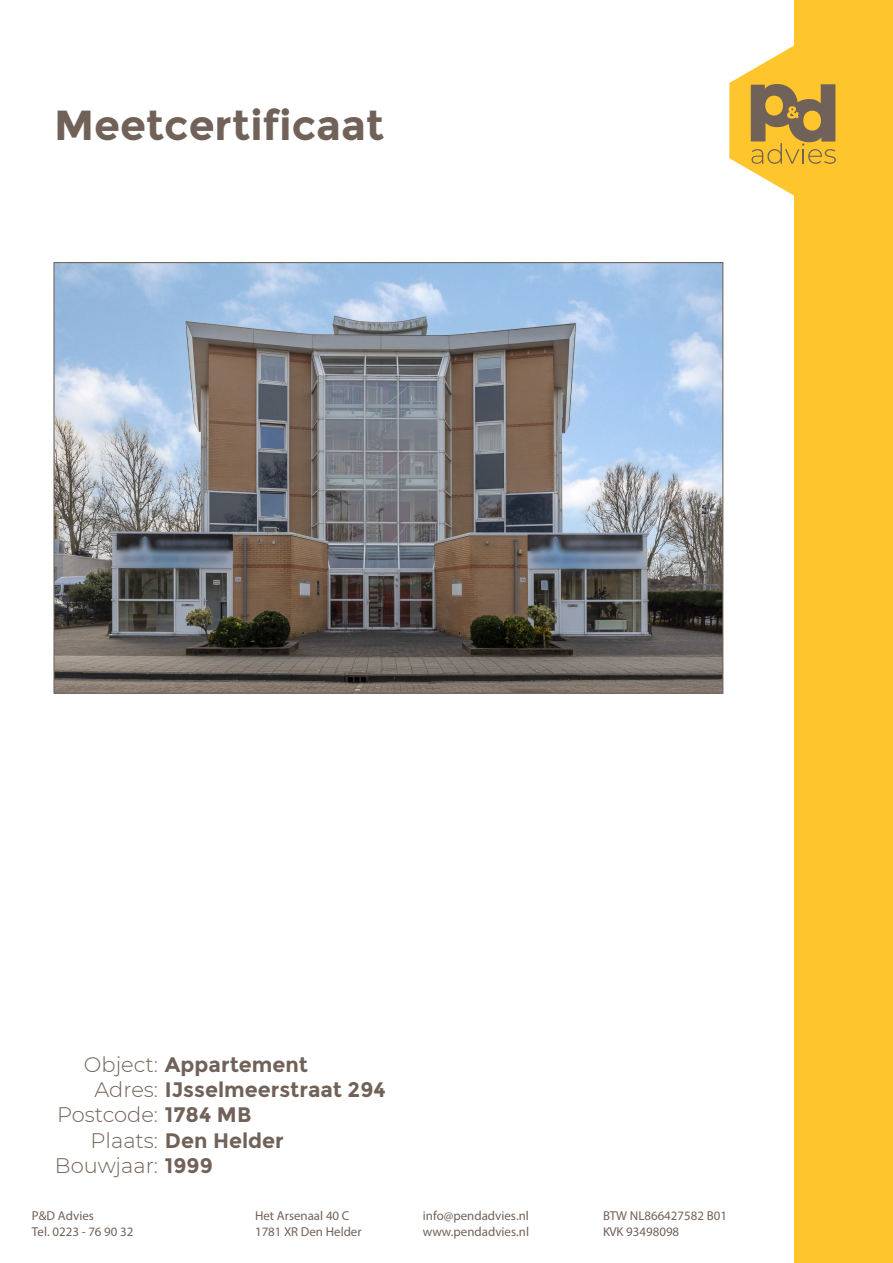
<style>
.page{position:relative;width:893px;height:1263px;background:#fff}
.page>*{position:absolute;margin:0;border:0;box-sizing:border-box;transform-origin:0 0}
.t1{font:700 42px "Montserrat";color:#716259}
.t2{font:700 21px "Montserrat";color:#716259}
.t3{font:300 21px "Montserrat";color:#716259}
.t4{font:12.9px/15.5px "Montserrat";color:#716259}
.s1{font-weight:300}
.s2{font-weight:700}
</style>
<div class="page">
<div style="left:795px;top:0;width:98px;height:1263px;background:#ffc52d"></div>
<svg style="left:729px;top:45px;width:107px;height:151px"></svg>
<img style="left:55px;top:264px;width:666px;height:428px">
<p class="t1" style="left:54px;top:100px;width:332px">Meetcertificaat</p>
<p class="t2" style="left:84px;top:1052px;width:226px"><span class="s1">Object:</span> Appartement</p>
<p class="t2" style="left:95px;top:1077px;width:293px"><span class="s1">Adres:</span> IJsselmeerstraat 294</p>
<p class="t3" style="left:57px;top:1100px;width:196px">Postcode: <span class="s2">1784 MB</span></p>
<p class="t2" style="left:91px;top:1127px;width:195px"><span class="s1">Plaats:</span> Den Helder</p>
<p class="t3" style="left:55px;top:1151px;width:160px">Bouwjaar: <span class="s2">1999</span></p>
<p class="t4" style="left:32px;top:1208px;width:103px">P&amp;D Advies<br>Tel. 0223 - 76 90 32</p>
<p class="t4" style="left:255px;top:1208px;width:108px">Het Arsenaal 40 C<br>1781 XR Den Helder</p>
<p class="t4" style="left:423px;top:1208px;width:108px">info@pendadvies.nl www.pendadvies.nl</p>
<p class="t4" style="left:603px;top:1208px;width:125px">BTW NL866427582 B01<br>KVK 93498098</p>
</div>
